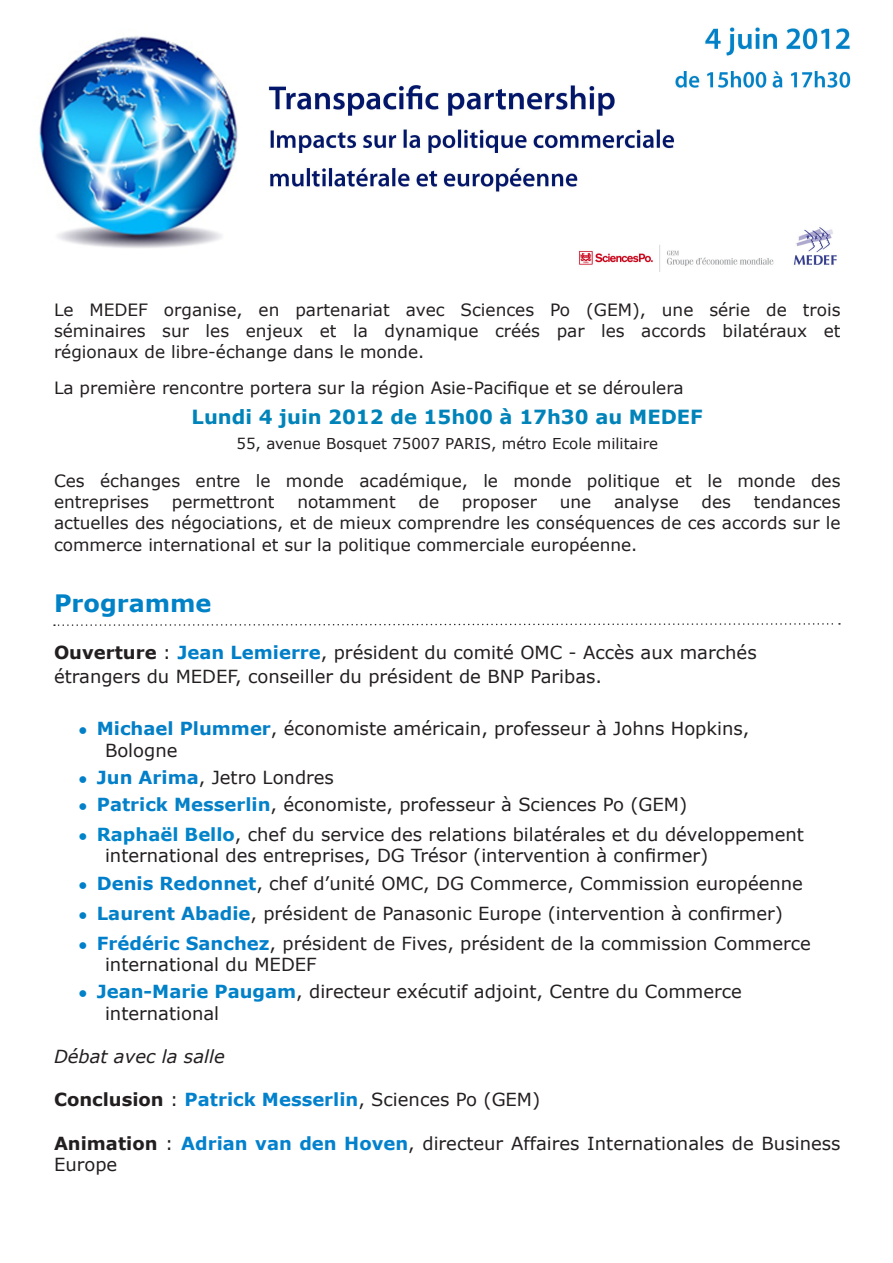
<style>
.page{position:relative;width:893px;height:1263px;background:#fff}
.page>*{position:absolute;margin:0;border:0;box-sizing:border-box;transform-origin:0 0}
.t1{font:700 24px "Verdana";color:#0182c6}
.t2{font:700 19.5px "Verdana";color:#0083b9}
.t3{font:18px/21.6px "Verdana";color:#231f20}
.t4{font:italic 18px "Verdana";color:#231f20}
.t5{font:16.95px/21px "Verdana";color:#231f20;text-align:justify}
.t6{font:15px "Verdana";color:#231f20}
.s1{font-weight:700}
.s2{font-weight:700;color:#007fc8}
.s3{font-weight:700;font-size:13.5px;color:#037fc7}
.s4{font-weight:700;color:#037fc7}
.s5{font-weight:700;font-size:13.5px;color:#037fc9}
.s6{font-weight:700;color:#037fc9}
.s7{font-weight:700;font-size:13.5px;color:#0581c9}
.s8{font-weight:700;color:#0581c9}
.s9{font-weight:700;font-size:13.5px;color:#0184ca}
.s10{font-weight:700;color:#0184ca}
.s11{font-weight:700;font-size:13.5px;color:#017fcb}
.s12{font-weight:700;color:#017fcb}
.s13{font-weight:700;font-size:13.5px;color:#0181c8}
.s14{font-weight:700;color:#0181c8}
.s15{font-weight:700;color:#0381cd}
</style>
<div class="page">
<img style="left:39px;top:27px;width:812px;height:245px">
<svg style="left:54px;top:623px;width:786px;height:3px"></svg>
<p class="t5" style="left:54px;top:299px;width:788px">Le MEDEF organise, en partenariat avec Sciences Po (GEM), une série de trois séminaires sur les enjeux et la dynamique créés par les accords bilatéraux et régionaux de libre-échange dans le monde.</p>
<p class="t5" style="left:54px;top:377px;width:631px">La première rencontre portera sur la région Asie-Pacifique et se déroulera</p>
<p class="t2" style="left:192px;top:403px;width:513px">Lundi 4 juin 2012 de 15h00 à 17h30 au MEDEF</p>
<p class="t6" style="left:237px;top:434px;width:423px">55, avenue Bosquet 75007 PARIS, métro Ecole militaire</p>
<p class="t5" style="left:54px;top:470px;width:788px">Ces échanges entre le monde académique, le monde politique et le monde des entreprises</p>
<p class="t5" style="left:54px;top:491px;width:788px;text-indent:700px">tendances actuelles des négociations, et de mieux comprendre les conséquences de ces accords sur le commerce international et sur la politique commerciale européenne.</p>
<p class="t5" style="left:172px;top:491px;width:104px">permettront</p>
<p class="t5" style="left:297px;top:491px;width:100px">notamment</p>
<p class="t5" style="left:418px;top:491px;width:22px">de</p>
<p class="t5" style="left:462px;top:491px;width:77px">proposer</p>
<p class="t5" style="left:560px;top:491px;width:33px">une</p>
<p class="t5" style="left:614px;top:491px;width:66px">analyse</p>
<p class="t5" style="left:702px;top:491px;width:31px">des</p>
<p class="t1" style="left:54px;top:587px;width:159px">Programme</p>
<p class="t3" style="left:54px;top:639px;width:704px;line-height:24.6px"><span class="s1">Ouverture</span> : <span class="s2">Jean Lemierre</span>, président du comité OMC - Accès aux marchés étrangers du MEDEF, conseiller du président de BNP Paribas.</p>
<p class="t3" style="left:105px;top:717px;width:646px;text-indent:-27px"><span class="s3">•</span> <span class="s4">Michael Plummer</span>, économiste américain, professeur à Johns Hopkins,<br>Bologne</p>
<p class="t3" style="left:78px;top:766px;width:257px"><span class="s5">•</span> <span class="s6">Jun Arima</span>, Jetro Londres</p>
<p class="t3" style="left:78px;top:793px;width:611px"><span class="s7">•</span> <span class="s8">Patrick Messerlin</span>, économiste, professeur à Sciences Po (GEM)</p>
<p class="t3" style="left:105px;top:823px;width:700px;text-indent:-27px"><span class="s9">•</span> <span class="s10">Raphaël Bello</span>, chef du service des relations bilatérales et du développement international des entreprises, DG Trésor (intervention à confirmer)</p>
<p class="t3" style="left:78px;top:872px;width:726px"><span class="s11">•</span> <span class="s12">Denis Redonnet</span>, chef d’unité OMC, DG Commerce, Commission européenne</p>
<p class="t3" style="left:78px;top:902px;width:706px"><span class="s3">•</span> <span class="s4">Laurent Abadie</span>, président de Panasonic Europe (intervention à confirmer)</p>
<p class="t3" style="left:105px;top:932px;width:707px;text-indent:-27px"><span class="s11">•</span> <span class="s12">Frédéric Sanchez</span>, président de Fives, président de la commission Commerce international du MEDEF</p>
<p class="t3" style="left:105px;top:981px;width:638px;text-indent:-27px"><span class="s13">•</span> <span class="s14">Jean-Marie Paugam</span>, directeur exécutif adjoint, Centre du Commerce international</p>
<p class="t4" style="left:54px;top:1044px;width:172px">Débat avec la salle</p>
<p class="t3" style="left:54px;top:1089px;width:488px"><span class="s1">Conclusion</span> : <span class="s15">Patrick Messerlin</span>, Sciences Po (GEM)</p>
<p class="t3" style="left:54px;top:1132px;width:788px"><span class="s1">Animation</span> : <span class="s15">Adrian van den Hoven</span>, directeur Affaires Internationales de Business<br>Europe</p>
</div>
